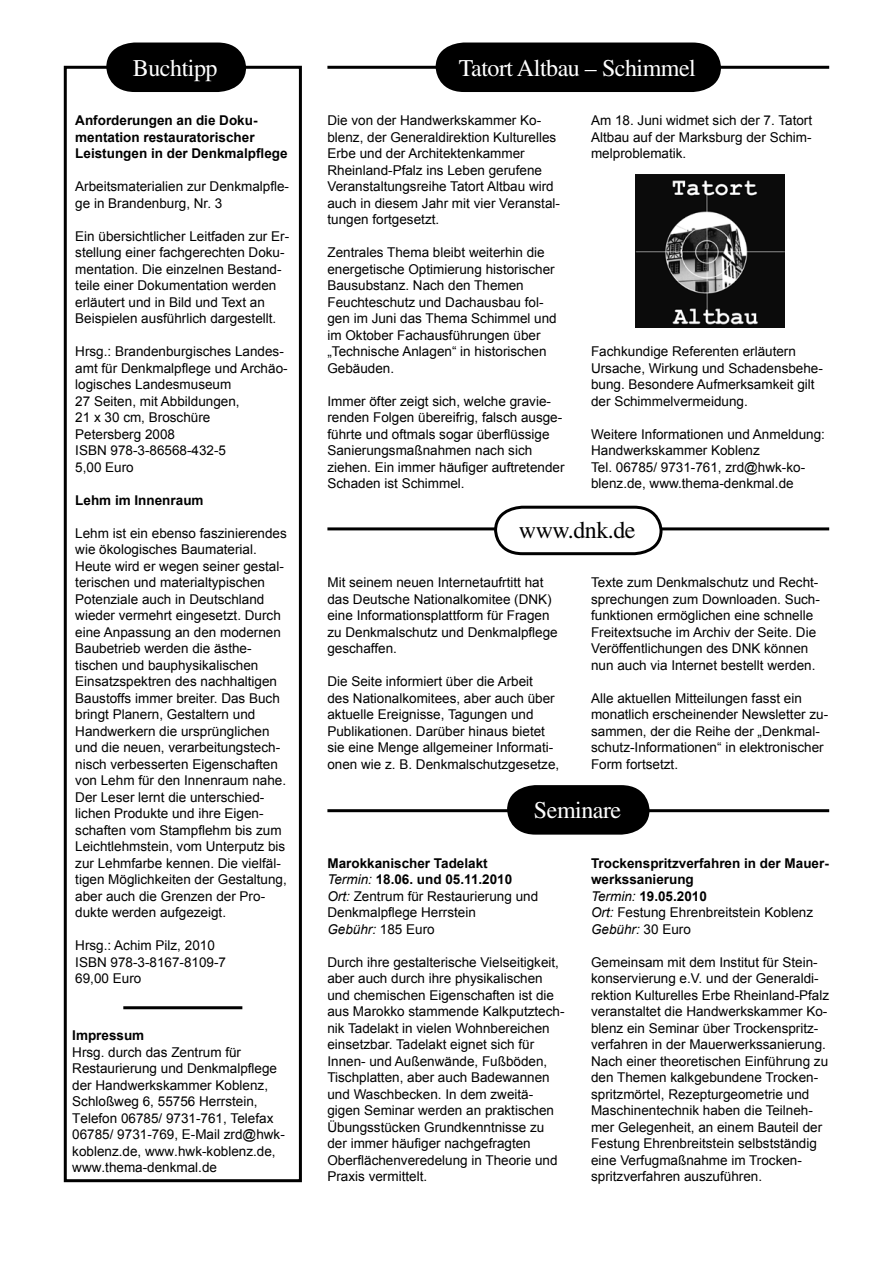
<style>
.page{position:relative;width:893px;height:1263px;background:#fff}
.page>*{position:absolute;margin:0;border:0;box-sizing:border-box;transform-origin:0 0}
.t1{font:24px "Times";letter-spacing:-.02em;color:#fff}
.t2{font:24px "Times";letter-spacing:-.02em;color:#000}
.t3{font:13.5px/16.5px "Arial";color:#000}
.t4{font:700 13.5px/16.5px "Arial";color:#000}
.s1{font-weight:700}
.s2{font-style:italic}
.s3{font-weight:400;font-style:italic}
.s4{font-weight:400}
</style>
<div class="page">
<svg style="left:63px;top:65px;width:239px;height:1118px"></svg>
<hr style="left:327px;top:809px;width:502px;height:3px;background:#000">
<svg style="left:506px;top:785px;width:145px;height:50px;background:#1a1a1a"></svg>
<hr style="left:327px;top:527px;width:502px;height:3px;background:#000">
<svg style="left:493px;top:505px;width:171px;height:51px"></svg>
<svg style="left:105px;top:42px;width:143px;height:52px;background:#252525"></svg>
<hr style="left:123px;top:1006px;width:119px;height:3px;background:#000">
<hr style="left:327px;top:66px;width:502px;height:3px;background:#000">
<svg style="left:434px;top:42px;width:288px;height:50px;background:#0e0e0e"></svg>
<img style="left:636px;top:174px;width:149px;height:153px">
<h1 class="t1" style="left:133px;top:54px;width:86px">Buchtipp</h1>
<p class="t4" style="left:75px;top:112px;width:214px">Anforderungen an die Doku&shy;mentation restauratorischer<br>Leistungen in der Denkmalpflege</p>
<p class="t3" style="left:75px;top:178px;width:215px">Arbeitsmaterialien zur Denkmalpfle&shy;ge in Brandenburg, Nr. 3</p>
<p class="t3" style="left:75px;top:228px;width:215px">Ein übersichtlicher Leitfaden zur Er&shy;stellung einer fachgerechten Doku&shy;mentation. Die einzelnen Bestand&shy;teile einer Dokumentation werden erläutert und in Bild und Text an Beispielen ausführlich dargestellt.</p>
<p class="t3" style="left:75px;top:343px;width:214px">Hrsg.: Brandenburgisches Landes&shy;amt für Denkmalpflege und Archäo&shy;logisches Landesmuseum<br>27 Seiten, mit Abbildungen,<br>21 x 30 cm, Broschüre<br>Petersberg 2008<br>ISBN 978-3-86568-432-5<br>5,00 Euro</p>
<p class="t4" style="left:75px;top:492px;width:130px">Lehm im Innenraum</p>
<p class="t3" style="left:75px;top:525px;width:213px">Lehm ist ein ebenso faszinierendes wie ökologisches Baumaterial.<br>Heute wird er wegen seiner gestal&shy;terischen und materialtypischen Potenziale auch in Deutschland wieder vermehrt eingesetzt. Durch eine Anpassung an den modernen Baubetrieb werden die ästhe&shy;tischen und bauphysikalischen Einsatzspektren des nachhaltigen Baustoffs immer breiter. Das Buch bringt Planern, Gestaltern und Handwerkern die ursprünglichen und die neuen, verarbeitungstech&shy;nisch verbesserten Eigenschaften von Lehm für den Innenraum nahe.<br>Der Leser lernt die unterschied&shy;lichen Produkte und ihre Eigen&shy;schaften vom Stampflehm bis zum Leichtlehmstein, vom Unterputz bis zur Lehmfarbe kennen. Die vielfäl&shy;tigen Möglichkeiten der Gestaltung, aber auch die Grenzen der Pro&shy;dukte werden aufgezeigt.</p>
<p class="t3" style="left:75px;top:937px;width:152px">Hrsg.: Achim Pilz, 2010<br>ISBN 978-3-8167-8109-7<br>69,00 Euro</p>
<p class="t4" style="left:72px;top:1027px;width:74px">Impressum</p>
<p class="t3" style="left:72px;top:1044px;width:214px">Hrsg. durch das Zentrum für<br>Restaurierung und Denkmalpflege der Handwerkskammer Koblenz,<br>Schloßweg 6, 55756 Herrstein,<br>Telefon 06785/ 9731-761, Telefax<br>06785/ 9731-769, E-Mail zrd@hwk&shy;koblenz.de, www.hwk-koblenz.de, www.thema-denkmal.de</p>
<h1 class="t1" style="left:459px;top:54px;width:239px">Tatort Altbau – Schimmel</h1>
<p class="t3" style="left:327px;top:112px;width:234px">Die von der Handwerkskammer Ko&shy;blenz, der Generaldirektion Kulturelles Erbe und der Architektenkammer Rheinland-Pfalz ins Leben gerufene Veranstaltungsreihe Tatort Altbau wird auch in diesem Jahr mit vier Veranstal&shy;tungen fortgesetzt.</p>
<p class="t3" style="left:327px;top:244px;width:231px">Zentrales Thema bleibt weiterhin die energetische Optimierung historischer<br>Bausubstanz. Nach den Themen<br>Feuchteschutz und Dachausbau fol&shy;gen im Juni das Thema Schimmel und im Oktober Fachausführungen über „Technische Anlagen“ in historischen<br>Gebäuden.</p>
<p class="t3" style="left:327px;top:393px;width:239px">Immer öfter zeigt sich, welche gravie&shy;renden Folgen übereifrig, falsch ausge&shy;führte und oftmals sogar überflüssige Sanierungsmaßnahmen nach sich ziehen. Ein immer häufiger auftretender Schaden ist Schimmel.</p>
<p class="t3" style="left:591px;top:112px;width:223px;text-align:justify">Am 18. Juni widmet sich der 7. Tatort Altbau auf der Marksburg der Schim&shy;melproblematik.</p>
<p class="t3" style="left:591px;top:343px;width:233px">Fachkundige Referenten erläutern Ursache, Wirkung und Schadensbehe&shy;bung. Besondere Aufmerksamkeit gilt der Schimmelvermeidung.</p>
<p class="t3" style="left:591px;top:426px;width:235px">Weitere Informationen und Anmeldung:<br>Handwerkskammer Koblenz<br>Tel. 06785/ 9731-761, zrd@hwk-ko&shy;blenz.de, www.thema-denkmal.de</p>
<h1 class="t2" style="left:519px;top:516px;width:118px">www.dnk.de</h1>
<p class="t3" style="left:327px;top:574px;width:232px">Mit seinem neuen Internetaufrtitt hat das Deutsche Nationalkomitee (DNK) eine Informationsplattform für Fragen zu Denkmalschutz und Denkmalpflege geschaffen.</p>
<p class="t3" style="left:327px;top:673px;width:233px">Die Seite informiert über die Arbeit<br>des Nationalkomitees, aber auch über aktuelle Ereignisse, Tagungen und Publikationen. Darüber hinaus bietet sie eine Menge allgemeiner Informati&shy;onen wie z. B. Denkmalschutzgesetze,</p>
<p class="t3" style="left:591px;top:574px;width:230px">Texte zum Denkmalschutz und Recht&shy;sprechungen zum Downloaden. Such&shy;funktionen ermöglichen eine schnelle Freitextsuche im Archiv der Seite. Die Veröffentlichungen des DNK können nun auch via Internet bestellt werden.</p>
<p class="t3" style="left:591px;top:690px;width:239px">Alle aktuellen Mitteilungen fasst ein monatlich erscheinender Newsletter zu&shy;sammen, der die Reihe der „Denkmal&shy;schutz-Informationen“ in elektronischer Form fortsetzt.</p>
<h1 class="t1" style="left:534px;top:796px;width:89px">Seminare</h1>
<p class="t3" style="left:327px;top:855px;width:212px"><span class="s1">Marokkanischer Tadelakt<br></span><span class="s2">Termin:</span> <span class="s1">18.06. und 05.11.2010<br></span><span class="s2">Ort:</span> Zentrum für Restaurierung und<br>Denkmalpflege Herrstein<br><span class="s2">Gebühr:</span> 185 Euro</p>
<p class="t3" style="left:327px;top:954px;width:239px">Durch ihre gestalterische Vielseitigkeit, aber auch durch ihre physikalischen und chemischen Eigenschaften ist die aus Marokko stammende Kalkputztech&shy;nik Tadelakt in vielen Wohnbereichen einsetzbar. Tadelakt eignet sich für Innen- und Außenwände, Fußböden, Tischplatten, aber auch Badewannen und Waschbecken. In dem zweitä&shy;gigen Seminar werden an praktischen Übungsstücken Grundkenntnisse zu der immer häufiger nachgefragten Oberflächenveredelung in Theorie und Praxis vermittelt.</p>
<p class="t4" style="left:591px;top:855px;width:239px">Trockenspritzverfahren in der Mauer&shy;werkssanierung<br><span class="s3">Termin:</span> 19.05.2010<br><span class="s3">Ort:</span> <span class="s4">Festung Ehrenbreitstein Koblenz<br></span><span class="s3">Gebühr:</span> <span class="s4">30 Euro</span></p>
<p class="t3" style="left:591px;top:954px;width:240px">Gemeinsam mit dem Institut für Stein&shy;konservierung e.V. und der Generaldi&shy;rektion Kulturelles Erbe Rheinland-Pfalz veranstaltet die Handwerkskammer Ko&shy;blenz ein Seminar über Trockenspritz&shy;verfahren in der Mauerwerkssanierung.<br>Nach einer theoretischen Einführung zu den Themen kalkgebundene Trocken&shy;spritzmörtel, Rezepturgeometrie und Maschinentechnik haben die Teilneh&shy;mer Gelegenheit, an einem Bauteil der Festung Ehrenbreitstein selbstständig eine Verfugmaßnahme im Trocken&shy;spritzverfahren auszuführen.</p>
</div>
